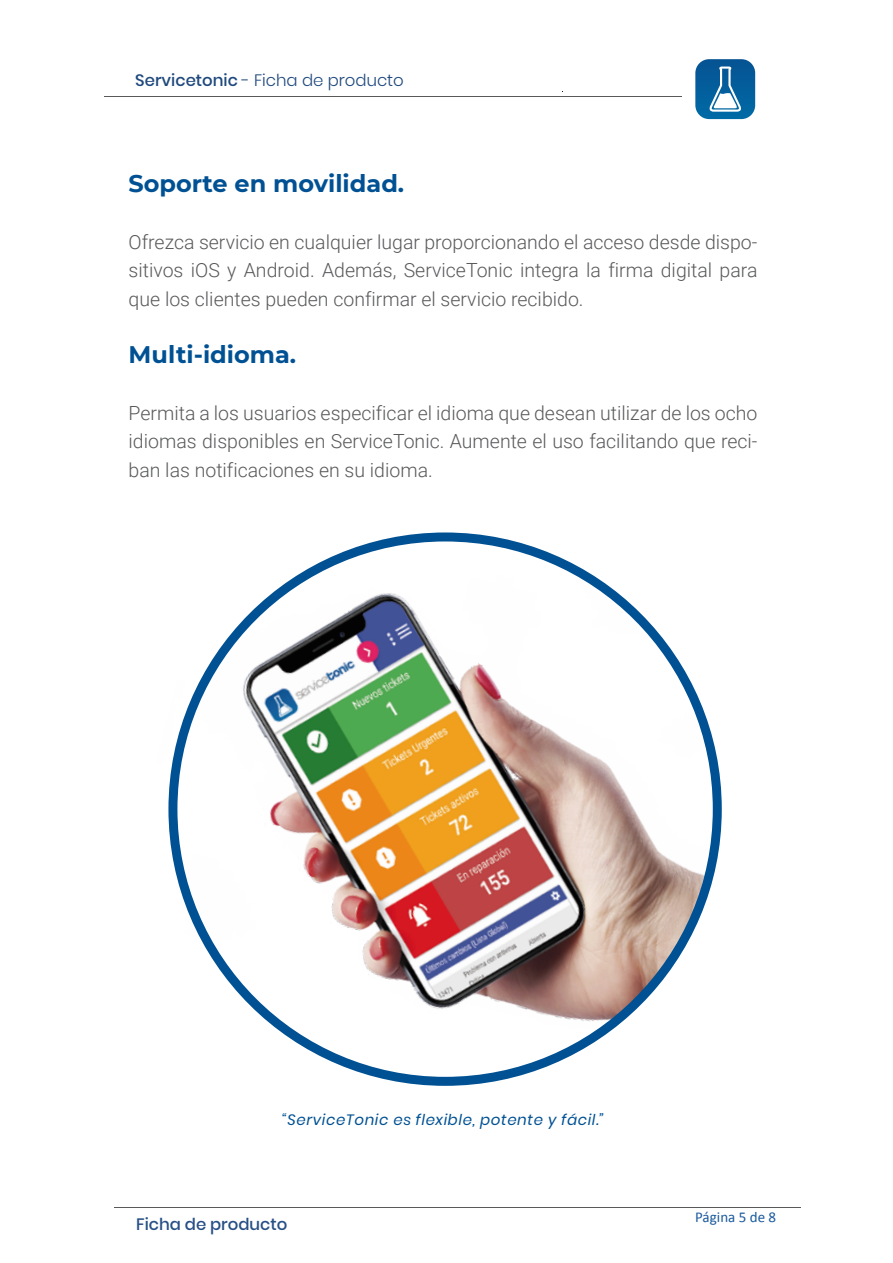
<style>
.page{position:relative;width:893px;height:1263px;background:#fff}
.page>*{position:absolute;margin:0;border:0;box-sizing:border-box;transform-origin:0 0}
.t1{font:700 24px "Montserrat";color:#005193}
.t2{font:300 19.5px/28.5px "Roboto";color:#58595b;text-align:justify}
.t3{font:300 16.5px "Poppins";color:#1f497d}
.t4{font:500 16.5px "Poppins";color:#1f497d}
.t5{font:500 16.5px "Poppins";color:#275086}
.t6{font:italic 15px "Poppins";letter-spacing:.04em;color:#005193}
.t7{font:15px "Calibri";color:#005193}
.t8{font:15px "Calibri";color:#1a5a9d}
.s1{font-weight:500}
</style>
<div class="page">
<hr style="left:105px;top:96px;width:577px;height:1px;background:#58595b">
<svg style="left:695px;top:59px;width:60px;height:60px;background:#357daf"></svg>
<img style="left:178px;top:542px;width:544px;height:544px">
<hr style="left:115px;top:1207px;width:686px;height:1px;background:#58595b">
<p class="t3" style="left:135px;top:71px;width:270px"><span class="s1">Servicetonic</span> - Ficha de producto</p>
<p class="t1" style="left:129px;top:166px;width:277px">Soporte en movilidad.</p>
<p class="t2" style="left:129px;top:227px;width:630px">Ofrezca servicio en cualquier lugar proporcionando el acceso desde dispo&shy;sitivos iOS y Android. Además, ServiceTonic integra la firma digital para que los clientes pueden confirmar el servicio recibido.</p>
<p class="t1" style="left:129px;top:337px;width:169px">Multi-idioma.</p>
<p class="t2" style="left:129px;top:398px;width:630px">Permita a los usuarios especificar el idioma que desean utilizar de los ocho idiomas disponibles en ServiceTonic. Aumente el uso facilitando que reci&shy;ban las notificaciones en su idioma.</p>
<p class="t6" style="left:282px;top:1111px;width:323px">“ServiceTonic es flexible, potente y fácil.”</p>
<p class="t5" style="left:136px;top:1215px;width:153px">Ficha de producto</p>
<p class="t8" style="left:695px;top:1208px;width:82px">Página 5 de 8</p>
<p class="t4" style="left:133px;top:1215px;width:153px">Ficha de producto</p>
<p class="t7" style="left:692px;top:1208px;width:82px">Página 5 de 6</p>
</div>
